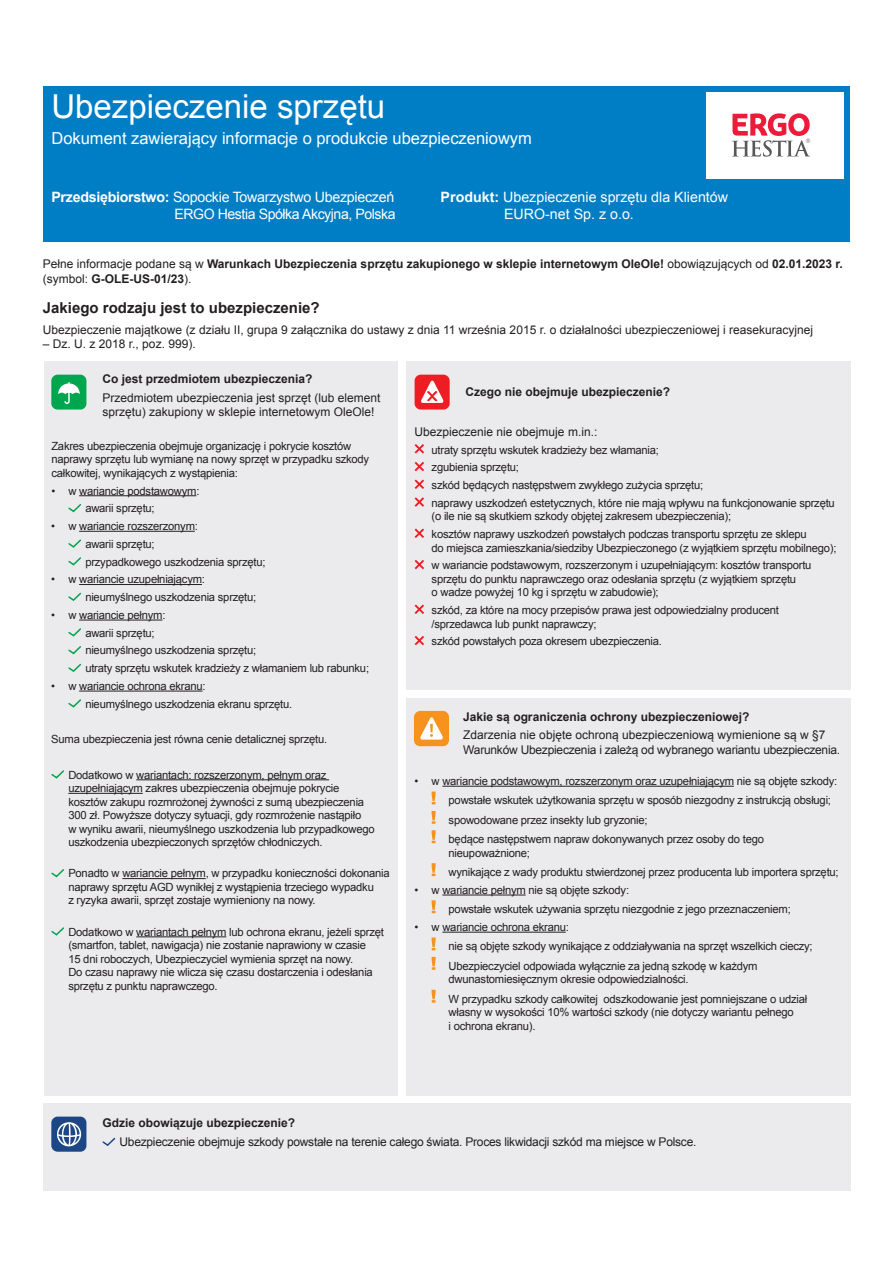
<style>
.page{position:relative;width:893px;height:1263px;background:#fff}
.page>*{position:absolute;margin:0;border:0;box-sizing:border-box;transform-origin:0 0}
.t1{font:33px "Arial";color:#fff}
.t2{font:16.5px "Arial";color:#fff}
.t3{font:700 15px "Arial";color:#231f20}
.t4{font:14.25px/17.1px "Arial";letter-spacing:-.02em;color:#fff;text-align:right}
.t5{font:14.25px/17.1px "Arial";color:#fff}
.t6{font:700 12px/14.4px "Arial";color:#231f20}
.t7{font:12px/14.4px "Arial";color:#231f20}
.t8{font:12px/14.4px "Arial";letter-spacing:-.02em;color:#231f20}
.t9{font:11.25px/13.5px "Arial";letter-spacing:-.02em;color:#231f20}
.s1{font-weight:700}
.s2{font-weight:400}
</style>
<div class="page">
<div style="left:44px;top:361px;width:354px;height:735px;background:#ebebed"></div>
<div style="left:406px;top:361px;width:445px;height:329px;background:#ebebed"></div>
<div style="left:406px;top:698px;width:445px;height:398px;background:#ebebed"></div>
<div style="left:43px;top:1103px;width:808px;height:88px;background:#ebebed"></div>
<div style="left:44px;top:86px;width:806px;height:156px;background:#007ec5"></div>
<hr style="left:79px;top:495px;width:117px;height:1px;background:#231f20">
<hr style="left:79px;top:531px;width:116px;height:1px;background:#231f20">
<hr style="left:79px;top:584px;width:123px;height:1px;background:#231f20">
<hr style="left:79px;top:620px;width:83px;height:1px;background:#231f20">
<hr style="left:79px;top:691px;width:124px;height:1px;background:#231f20">
<hr style="left:136px;top:779px;width:193px;height:1px;background:#231f20">
<hr style="left:68px;top:793px;width:75px;height:1px;background:#231f20">
<hr style="left:122px;top:878px;width:84px;height:1px;background:#231f20">
<hr style="left:136px;top:936px;width:90px;height:1px;background:#231f20">
<svg style="left:68px;top:504px;width:13px;height:9px"></svg>
<svg style="left:68px;top:539px;width:13px;height:9px"></svg>
<svg style="left:68px;top:557px;width:13px;height:9px"></svg>
<svg style="left:68px;top:592px;width:13px;height:9px"></svg>
<svg style="left:68px;top:628px;width:13px;height:9px"></svg>
<svg style="left:68px;top:646px;width:13px;height:9px"></svg>
<svg style="left:68px;top:663px;width:13px;height:9px"></svg>
<svg style="left:68px;top:699px;width:13px;height:9px"></svg>
<svg style="left:51px;top:770px;width:13px;height:9px"></svg>
<svg style="left:51px;top:869px;width:13px;height:9px"></svg>
<svg style="left:51px;top:927px;width:13px;height:9px"></svg>
<hr style="left:442px;top:786px;width:292px;height:1px;background:#231f20">
<hr style="left:442px;top:894px;width:84px;height:1px;background:#231f20">
<hr style="left:442px;top:932px;width:124px;height:1px;background:#231f20">
<svg style="left:432px;top:791px;width:4px;height:13px"></svg>
<svg style="left:432px;top:811px;width:4px;height:13px"></svg>
<svg style="left:432px;top:830px;width:4px;height:13px"></svg>
<svg style="left:432px;top:863px;width:4px;height:13px"></svg>
<svg style="left:432px;top:900px;width:4px;height:13px"></svg>
<svg style="left:432px;top:937px;width:4px;height:13px"></svg>
<svg style="left:432px;top:957px;width:4px;height:13px"></svg>
<svg style="left:432px;top:990px;width:4px;height:13px"></svg>
<svg style="left:415px;top:444px;width:9px;height:10px"></svg>
<svg style="left:415px;top:462px;width:9px;height:9px"></svg>
<svg style="left:415px;top:479px;width:9px;height:10px"></svg>
<svg style="left:415px;top:497px;width:9px;height:10px"></svg>
<svg style="left:415px;top:528px;width:9px;height:10px"></svg>
<svg style="left:415px;top:560px;width:9px;height:9px"></svg>
<svg style="left:415px;top:604px;width:9px;height:10px"></svg>
<svg style="left:415px;top:636px;width:9px;height:9px"></svg>
<div style="left:706px;top:92px;width:138px;height:86px;background:#fff"></div>
<svg style="left:732px;top:113px;width:78px;height:44px"></svg>
<svg style="left:102px;top:1137px;width:14px;height:9px"></svg>
<div style="left:51px;top:1116px;width:35px;height:36px;background:#1c4784;border-radius:6px"></div>
<svg style="left:57px;top:1122px;width:24px;height:24px"></svg>
<div style="left:51px;top:375px;width:35px;height:35px;background:#00a54f;border-radius:6px"></div>
<svg style="left:58px;top:382px;width:22px;height:22px"></svg>
<div style="left:415px;top:375px;width:35px;height:34px;background:#ee1d23;border-radius:6px"></div>
<svg style="left:421px;top:380px;width:23px;height:23px"></svg>
<div style="left:414px;top:711px;width:35px;height:35px;background:#f7931d;border-radius:6px"></div>
<svg style="left:420px;top:717px;width:23px;height:23px"></svg>
<h1 class="t1" style="left:51px;top:84px;width:335px">Ubezpieczenie sprzętu</h1>
<h2 class="t2" style="left:51px;top:127px;width:482px">Dokument zawierający informacje o produkcie ubezpieczeniowym</h2>
<p class="t4" style="left:51px;top:189px;width:346px"><span class="s1">Przedsiębiorstwo:</span> Sopockie Towarzystwo Ubezpieczeń<br>ERGO Hestia Spółka Akcyjna, Polska</p>
<p class="t6" style="left:43px;top:257px;width:801px"><span class="s2">Pełne informacje podane są w</span> Warunkach Ubezpieczenia sprzętu zakupionego w sklepie internetowym OleOle! <span class="s2">obowiązujących od</span> 02.01.2023 r. <span class="s2">(symbol:</span> G-OLE-US-01/23<span class="s2">).</span></p>
<h3 class="t3" style="left:43px;top:298px;width:278px">Jakiego rodzaju jest to ubezpieczenie?</h3>
<p class="t7" style="left:43px;top:323px;width:772px">Ubezpieczenie majątkowe (z działu II, grupa 9 załącznika do ustawy z dnia 11 września 2015 r. o działalności ubezpieczeniowej i reasekuracyjnej</p>
<p class="t7" style="left:43px;top:337px;width:154px">– Dz. U. z 2018 r., poz. 999).</p>
<p class="t6" style="left:102px;top:372px;width:212px">Co jest przedmiotem ubezpieczenia?</p>
<p class="t7" style="left:102px;top:391px;width:280px">Przedmiotem ubezpieczenia jest sprzęt (lub element sprzętu) zakupiony w sklepie internetowym OleOle!</p>
<p class="t5" style="left:504px;top:189px;width:226px;text-indent:-63px"><span class="s1">Produkt:</span> Ubezpieczenie sprzętu dla Klientów<br>EURO-net Sp. z o.o.</p>
<p class="t6" style="left:465px;top:384px;width:206px">Czego nie obejmuje ubezpieczenie?</p>
<p class="t9" style="left:51px;top:439px;width:319px">Zakres ubezpieczenia obejmuje organizację i pokrycie kosztów naprawy sprzętu lub wymianę na nowy sprzęt w przypadku szkody całkowitej, wynikających z wystąpienia:</p>
<p class="t9" style="left:85px;top:482px;width:116px;line-height:17.7px;text-indent:-34px">• w wariancie podstawowym: awarii sprzętu;</p>
<p class="t9" style="left:85px;top:517px;width:182px;line-height:17.7px;text-indent:-34px">• w wariancie rozszerzonym:<br>awarii sprzętu;<br>przypadkowego uszkodzenia sprzętu;</p>
<p class="t9" style="left:85px;top:571px;width:172px;line-height:17.7px;text-indent:-34px">• w wariancie uzupełniającym: nieumyślnego uszkodzenia sprzętu;</p>
<p class="t9" style="left:85px;top:606px;width:285px;line-height:17.7px;text-indent:-34px">• w wariancie pełnym:<br>awarii sprzętu;<br>nieumyślnego uszkodzenia sprzętu;<br>utraty sprzętu wskutek kradzieży z włamaniem lub rabunku;</p>
<p class="t9" style="left:85px;top:677px;width:208px;line-height:17.7px;text-indent:-34px">• w wariancie ochrona ekranu:<br>nieumyślnego uszkodzenia ekranu sprzętu.</p>
<p class="t9" style="left:51px;top:732px;width:277px">Suma ubezpieczenia jest równa cenie detalicznej sprzętu.</p>
<p class="t9" style="left:68px;top:768px;width:308px">Dodatkowo w wariantach: rozszerzonym, pełnym oraz uzupełniającym zakres ubezpieczenia obejmuje pokrycie kosztów zakupu rozmrożonej żywności z sumą ubezpieczenia 300 zł. Powyższe dotyczy sytuacji, gdy rozmrożenie nastąpiło<br>w wyniku awarii, nieumyślnego uszkodzenia lub przypadkowego uszkodzenia ubezpieczonych sprzętów chłodniczych.</p>
<p class="t9" style="left:68px;top:867px;width:323px">Ponadto w wariancie pełnym, w przypadku konieczności dokonania naprawy sprzętu AGD wynikłej z wystąpienia trzeciego wypadku<br>z ryzyka awarii, sprzęt zostaje wymieniony na nowy.</p>
<p class="t9" style="left:68px;top:925px;width:317px">Dodatkowo w wariantach pełnym lub ochrona ekranu, jeżeli sprzęt (smartfon, tablet, nawigacja) nie zostanie naprawiony w czasie<br>15 dni roboczych, Ubezpieczyciel wymienia sprzęt na nowy.<br>Do czasu naprawy nie wlicza się czasu dostarczenia i odesłania sprzętu z punktu naprawczego.</p>
<p class="t7" style="left:415px;top:424px;width:184px">Ubezpieczenie nie obejmuje m.in.:</p>
<p class="t9" style="left:432px;top:441px;width:405px;line-height:17.7px">utraty sprzętu wskutek kradzieży bez włamania;<br>zgubienia sprzętu;<br>szkód będących następstwem zwykłego zużycia sprzętu;<br>naprawy uszkodzeń estetycznych, które nie mają wpływu na funkcjonowanie sprzętu</p>
<p class="t9" style="left:432px;top:508px;width:377px;line-height:17.7px">(o ile nie są skutkiem szkody objętej zakresem ubezpieczenia);<br>kosztów naprawy uszkodzeń powstałych podczas transportu sprzętu ze sklepu</p>
<p class="t9" style="left:432px;top:539px;width:406px;line-height:17.7px">do miejsca zamieszkania/siedziby Ubezpieczonego (z wyjątkiem sprzętu mobilnego); w wariancie podstawowym, rozszerzonym i uzupełniającym: kosztów transportu</p>
<p class="t9" style="left:432px;top:572px;width:366px">sprzętu do punktu naprawczego oraz odesłania sprzętu (z wyjątkiem sprzętu o wadze powyżej 10 kg i sprzętu w zabudowie);</p>
<p class="t9" style="left:432px;top:603px;width:349px">szkód, za które na mocy przepisów prawa jest odpowiedzialny producent /sprzedawca lub punkt naprawczy;</p>
<p class="t9" style="left:432px;top:635px;width:232px">szkód powstałych poza okresem ubezpieczenia.</p>
<p class="t6" style="left:463px;top:710px;width:288px">Jakie są ograniczenia ochrony ubezpieczeniowej?</p>
<p class="t8" style="left:463px;top:728px;width:378px">Zdarzenia nie objęte ochroną ubezpieczeniową wymienione są w §7<br>Warunków Ubezpieczenia i zależą od wybranego wariantu ubezpieczenia.</p>
<p class="t9" style="left:449px;top:771px;width:390px;line-height:19.4px;text-indent:-34px">• w wariancie podstawowym, rozszerzonym oraz uzupełniającym nie są objęte szkody: powstałe wskutek użytkowania sprzętu w sposób niezgodny z instrukcją obsługi; spowodowane przez insekty lub gryzonie;<br>będące następstwem napraw dokonywanych przez osoby do tego</p>
<p class="t9" style="left:449px;top:843px;width:392px;line-height:19.4px">nieupoważnione;<br>wynikające z wady produktu stwierdzonej przez producenta lub importera sprzętu;</p>
<p class="t9" style="left:449px;top:880px;width:344px;line-height:19.4px;text-indent:-34px">• w wariancie pełnym nie są objęte szkody:<br>powstałe wskutek używania sprzętu niezgodnie z jego przeznaczeniem;</p>
<p class="t9" style="left:449px;top:917px;width:366px;line-height:19.4px;text-indent:-34px">• w wariancie ochrona ekranu:<br>nie są objęte szkody wynikające z oddziaływania na sprzęt wszelkich cieczy;<br>Ubezpieczyciel odpowiada wyłącznie za jedną szkodę w każdym</p>
<p class="t9" style="left:449px;top:970px;width:360px;line-height:19.4px">dwunastomiesięcznym okresie odpowiedzialności.<br>W przypadku szkody całkowitej odszkodowanie jest pomniejszane o udział</p>
<p class="t9" style="left:449px;top:1005px;width:347px">własny w wysokości 10% wartości szkody (nie dotyczy wariantu pełnego i ochrona ekranu).</p>
<p class="t6" style="left:102px;top:1116px;width:194px">Gdzie obowiązuje ubezpieczenie?</p>
<p class="t8" style="left:119px;top:1135px;width:578px">Ubezpieczenie obejmuje szkody powstałe na terenie całego świata. Proces likwidacji szkód ma miejsce w Polsce.</p>
</div>
